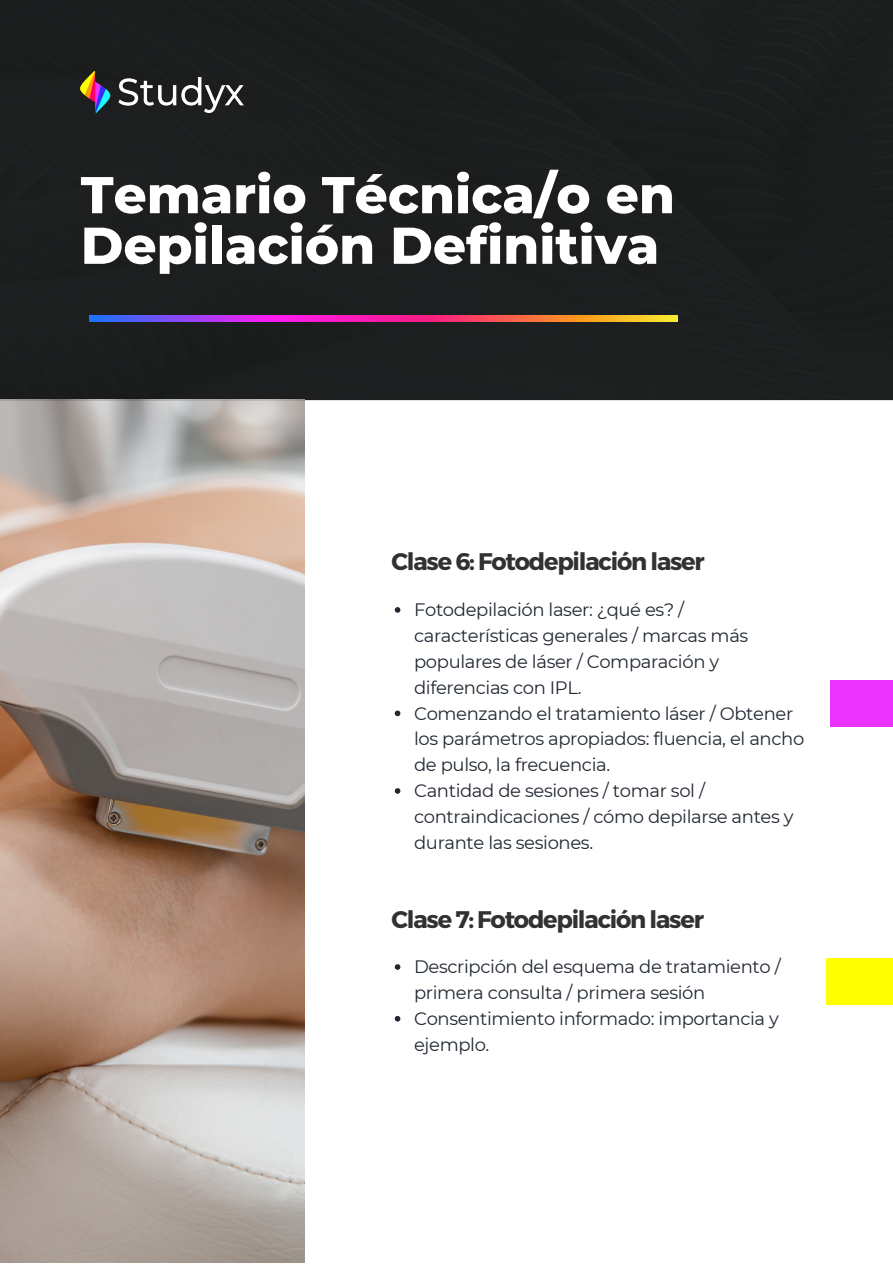
<style>
.page{position:relative;width:893px;height:1264px;background:#fff}
.page>*{position:absolute;margin:0;border:0;box-sizing:border-box;transform-origin:0 0}
.t1{font:800 51.6px/50.6px "Montserrat";color:#fff}
.t2{font:700 24px "Montserrat";letter-spacing:-.05em;color:#313132}
.t3{font:18px/25.8px "Montserrat";letter-spacing:-.02em;color:#212832}
</style>
<div class="page">
<svg style="left:395px;top:607px;width:5px;height:5px"></svg>
<svg style="left:395px;top:710px;width:5px;height:6px"></svg>
<svg style="left:395px;top:788px;width:5px;height:5px"></svg>
<svg style="left:395px;top:964px;width:5px;height:5px"></svg>
<svg style="left:395px;top:1015px;width:5px;height:6px"></svg>
<img style="left:0;top:400px;width:305px;height:862px">
<div style="left:830px;top:680px;width:62px;height:46px;background:#ea33ff"></div>
<div style="left:826px;top:958px;width:66px;height:46px;background:#ff0"></div>
<div style="left:0;top:0;width:892px;height:400px;background:#1c1e1e"></div>
<img style="left:81px;top:72px;width:163px;height:40px">
<img style="left:90px;top:316px;width:587px;height:5px">
<h1 class="t1" style="left:81px;top:169px;width:595px">Temario Técnica/o en<br>Depilación Definitiva</h1>
<h2 class="t2" style="left:391px;top:546px;width:315px">Clase 6: Fotodepilación laser</h2>
<p class="t3" style="left:414px;top:596px;width:391px">Fotodepilación laser: ¿qué es? / características generales / marcas más populares de láser / Comparación y diferencias con IPL.<br>Comenzando el tratamiento láser / Obtener los parámetros apropiados: fluencia, el ancho de pulso, la frecuencia.<br>Cantidad de sesiones / tomar sol / contraindicaciones / cómo depilarse antes y durante las sesiones.</p>
<h2 class="t2" style="left:391px;top:903px;width:314px">Clase 7: Fotodepilación laser</h2>
<p class="t3" style="left:414px;top:953px;width:368px">Descripción del esquema de tratamiento / primera consulta / primera sesión<br>Consentimiento informado: importancia y ejemplo.</p>
</div>
